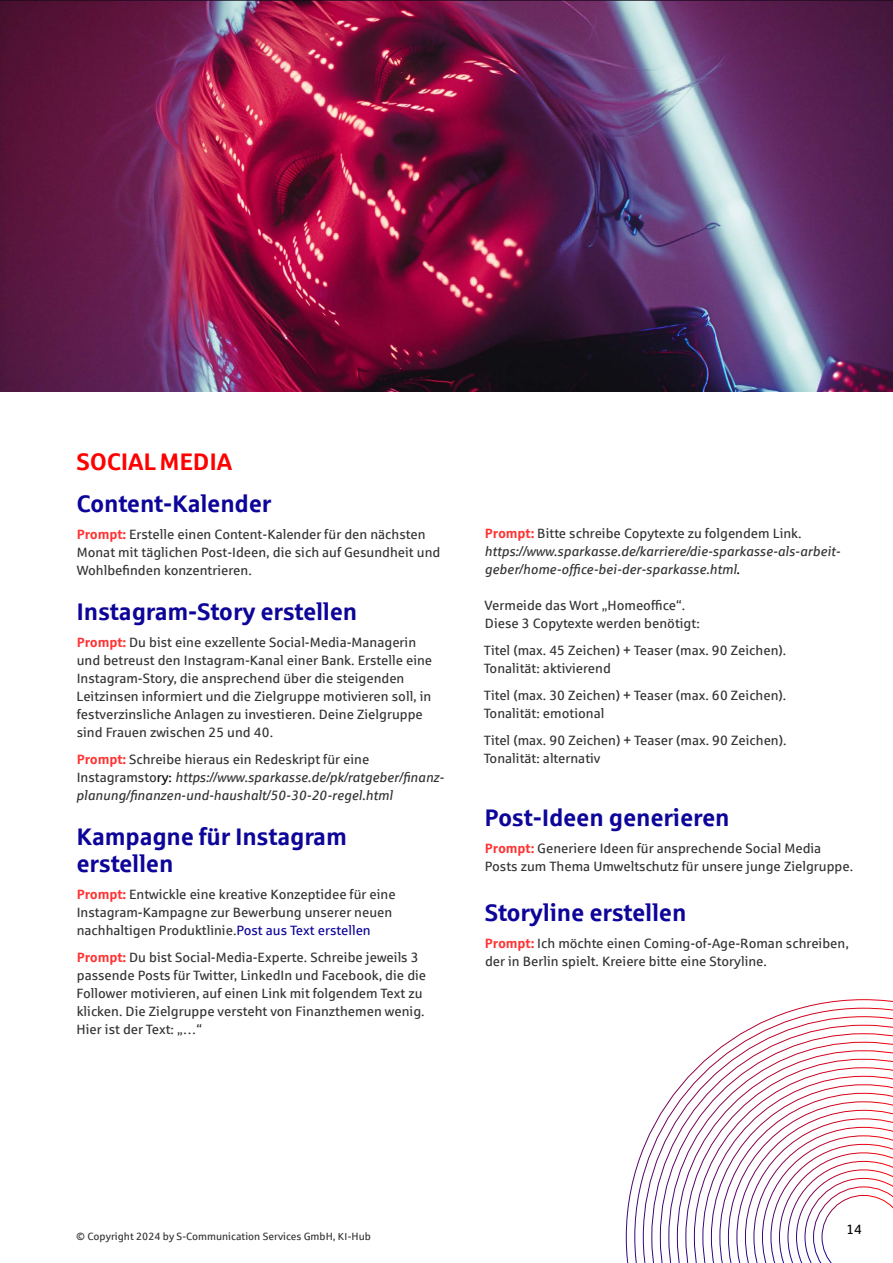
<style>
.page{position:relative;width:893px;height:1263px;background:#fff}
.page>*{position:absolute;margin:0;border:0;box-sizing:border-box;transform-origin:0 0}
.t1{font:700 24px/27px "Sparkasse Rg";letter-spacing:-.01em;color:#0d0599}
.t2{font:700 24px "Sparkasse Rg";letter-spacing:-.01em;color:#f00}
.t3{font:13.5px/18px "Sparkasse Rg";color:#333}
.t4{font:italic 13.5px/18px "Sparkasse Rg";color:#333}
.t5{font:13.5px "Sparkasse Rg";color:#000}
.t6{font:10.5px "Sparkasse Rg";color:#333}
.s1{font-weight:700;color:#f33}
.s2{font-weight:700;font-style:normal;color:#f33}
.s3{font-style:normal}
.s4{font-style:normal;color:#000}
.s5{color:#0d0599}
.s6{color:#000}
.s7{font-size:10.2px}
</style>
<div class="page">
<svg style="left:626px;top:999px;width:267px;height:264px"></svg>
<img style="left:0;top:0;width:893px;height:391px">
<h1 class="t2" style="left:76px;top:446px;width:157px">SOCIAL MEDIA</h1>
<h1 class="t1" style="left:76px;top:489px;width:197px">Content-Kalender</h1>
<p class="t3" style="left:77px;top:524px;width:365px"><span class="s1">Prompt:</span> Erstelle einen Content-Kalender für den nächsten<br>Monat mit täglichen Post-Ideen, die sich auf Gesundheit und<br>Wohlbefinden konzentrieren.</p>
<h1 class="t1" style="left:76px;top:597px;width:282px">Instagram-Story erstellen</h1>
<p class="t3" style="left:77px;top:632px;width:357px"><span class="s1">Prompt:</span> Du bist eine exzellente Social-Media-Managerin und betreust den Instagram-Kanal einer Bank. Erstelle eine Instagram-Story, die ansprechend über die steigenden Leitzinsen informiert und die Zielgruppe motivieren soll, in festverzinsliche Anlagen zu investieren. Deine Zielgruppe sind Frauen zwischen 25 und 40.</p>
<p class="t4" style="left:76px;top:749px;width:369px"><span class="s2">Prompt:</span> <span class="s3">Schreibe hieraus ein Redeskript für eine<br>Instagramsto</span><span class="s4">ry:</span> https://www.sparkasse.de/pk/ratgeber/finanz&shy;planung/finanzen-und-haushalt/50-30-20-regel.html</p>
<h1 class="t1" style="left:76px;top:822px;width:272px">Kampagne für Instagram erstellen</h1>
<p class="t3" style="left:77px;top:884px;width:320px"><span class="s1">Prompt:</span> Entwickle eine kreative Konzeptidee für eine<br>Instagram-Kampagne zur Bewerbung unserer neuen nachhaltigen Produktlinie.<span class="s5">Post aus Text erstellen</span></p>
<p class="t3" style="left:77px;top:947px;width:351px"><span class="s1">Prompt:</span> Du bist Social-Media-Experte. Schreibe jeweils 3 passende Posts für Twitter, LinkedIn und Facebook, die die Follower motivieren, auf einen Link mit folgendem Text zu klicken. Die Zielgruppe versteht von Finanzthemen wenig.<br>Hier ist der Text: „…“</p>
<p class="t4" style="left:484px;top:524px;width:357px"><span class="s2">Prompt:</span> <span class="s3">Bitte schreibe Copytexte zu folgendem Link. </span>https://www.sparkasse.de/karriere/die-sparkasse-als-arbeit&shy;geber/home-office-bei-der-sparkasse.html<span class="s6">.</span></p>
<p class="t3" style="left:485px;top:596px;width:217px">Vermeide das Wort „Homeoffice“.<br>Diese 3 Copytexte werden benötigt:</p>
<p class="t3" style="left:484px;top:641px;width:304px">Titel (max. 45 Zeichen) + Teaser (max. 90 Zeichen).<br>Tonalität: aktivierend</p>
<p class="t3" style="left:484px;top:686px;width:304px">Titel (max. 30 Zeichen) + Teaser (max. 60 Zeichen).<br>Tonalität: emotional</p>
<p class="t3" style="left:484px;top:731px;width:304px">Titel (max. 90 Zeichen) + Teaser (max. 90 Zeichen).<br>Tonalität: alternativ</p>
<h1 class="t1" style="left:485px;top:803px;width:247px">Post-Ideen generieren</h1>
<p class="t3" style="left:485px;top:839px;width:370px"><span class="s1">Prompt:</span> Generiere Ideen für ansprechende Social Media<br>Posts zum Thema Umweltschutz für unsere junge Zielgruppe.</p>
<h1 class="t1" style="left:485px;top:898px;width:203px">Storyline erstellen</h1>
<p class="t3" style="left:485px;top:934px;width:365px"><span class="s1">Prompt:</span> Ich möchte einen Coming-of-Age-Roman schreiben, der in Berlin spielt. Kreiere bitte eine Storyline.</p>
<p class="t6" style="left:76px;top:1229px;width:296px">© Copyright 2024 by S-Communication Services GmbH, <span class="s7">KI</span>-Hub</p>
<p class="t5" style="left:846px;top:1221px;width:17px">14</p>
</div>
